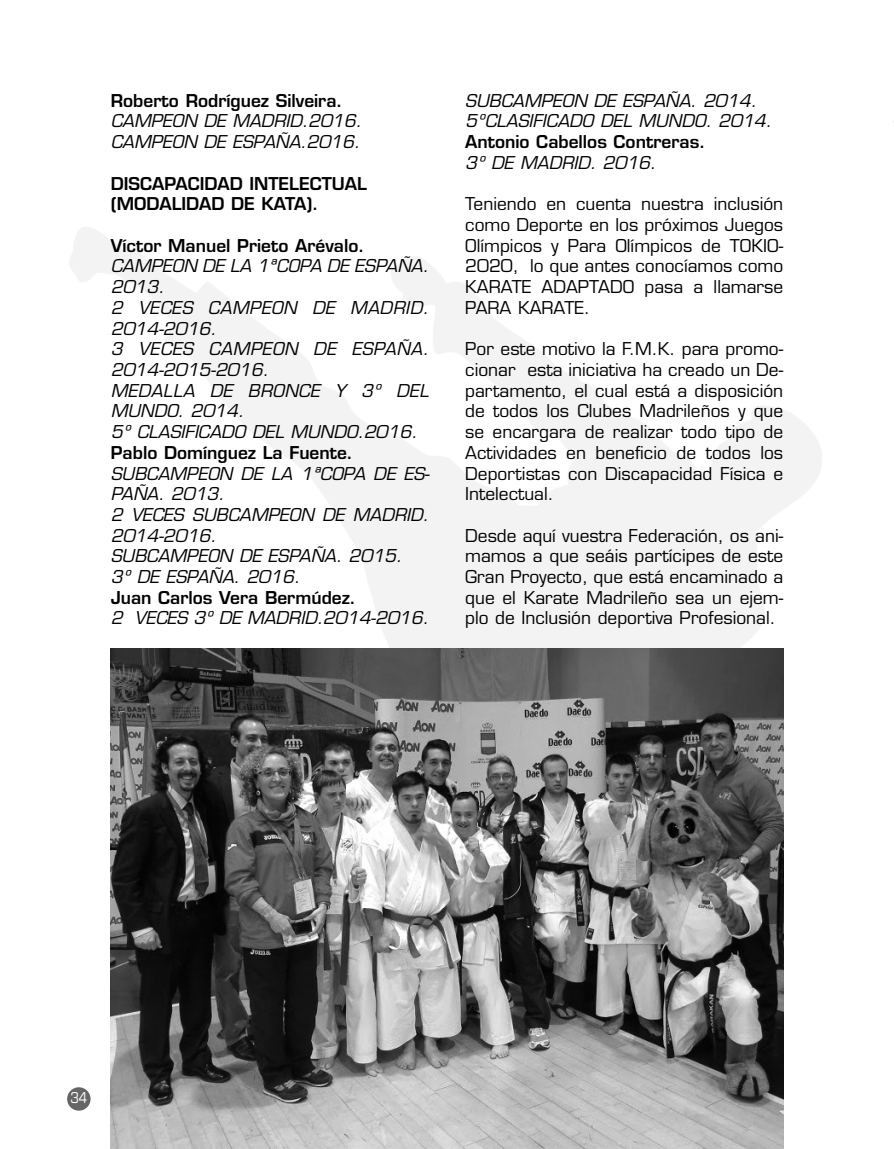
<style>
.page{position:relative;width:894px;height:1149px;background:#fff}
.page>*{position:absolute;margin:0;border:0;box-sizing:border-box;transform-origin:0 0}
.t1{font:17.25px/20.7px "Eurostile";color:#000;text-align:justify}
.t2{font:italic 17.25px/20.7px "Eurostile";color:#000}
.t3{font:600 17.25px/20.7px "Eurostile";color:#000}
.t4{font:condensed 15px "Eurostile";color:#fff}
</style>
<div class="page">
<img style="left:70px;top:227px;width:752px;height:863px">
<div style="left:67px;top:1087px;width:23px;height:23px;background:#656565;border-radius:50%"></div>
<img style="left:111px;top:649px;width:671px;height:499px">
<p class="t3" style="left:111px;top:92px;width:233px">Roberto Rodríguez Silveira.</p>
<p class="t2" style="left:111px;top:112px;width:252px">CAMPEON DE MADRID.2016.<br>CAMPEON DE ESPAÑA.2016.</p>
<p class="t3" style="left:111px;top:175px;width:257px">DISCAPACIDAD INTELECTUAL (MODALIDAD DE KATA).</p>
<p class="t3" style="left:111px;top:237px;width:255px">Víctor Manuel Prieto Arévalo.</p>
<p class="t2" style="left:111px;top:257px;width:319px">CAMPEON DE LA 1ªCOPA DE ESPAÑA.<br>2013.<br>2 VECES CAMPEON DE MADRID.<br>2014-2016.<br>3 VECES CAMPEON DE ESPAÑA.<br>2014-2015-2016.<br>MEDALLA DE BRONCE Y 3º DEL<br>MUNDO. 2014.<br>5º CLASIFICADO DEL MUNDO.2016.</p>
<p class="t3" style="left:111px;top:444px;width:244px">Pablo Domínguez La Fuente.</p>
<p class="t2" style="left:111px;top:464px;width:320px">SUBCAMPEON DE LA 1ªCOPA DE ES-<br>PAÑA. 2013.<br>2 VECES SUBCAMPEON DE MADRID.<br>2014-2016.<br>SUBCAMPEON DE ESPAÑA. 2015.<br>3º DE ESPAÑA. 2016.</p>
<p class="t3" style="left:111px;top:589px;width:247px">Juan Carlos Vera Bermúdez.</p>
<p class="t2" style="left:111px;top:609px;width:319px">2 VECES 3º DE MADRID.2014-2016.</p>
<p class="t2" style="left:465px;top:92px;width:308px">SUBCAMPEON DE ESPAÑA. 2014.<br>5ºCLASIFICADO DEL MUNDO. 2014.</p>
<p class="t3" style="left:465px;top:133px;width:241px">Antonio Cabellos Contreras.</p>
<p class="t2" style="left:465px;top:154px;width:192px">3º DE MADRID. 2016.</p>
<p class="t1" style="left:465px;top:195px;width:319px">Teniendo en cuenta nuestra inclusión como Deporte en los próximos Juegos Olímpicos y Para Olímpicos de TOKIO-2020, lo que antes conocíamos como KARATE ADAPTADO pasa a llamarse PARA KARATE.</p>
<p class="t1" style="left:465px;top:340px;width:319px">Por este motivo la F.M.K. para promo&shy;cionar esta iniciativa ha creado un De&shy;partamento, el cual está a disposición de todos los Clubes Madrileños y que se encargara de realizar todo tipo de Actividades en beneficio de todos los Deportistas con Discapacidad Física e Intelectual.</p>
<p class="t1" style="left:465px;top:526px;width:319px">Desde aquí vuestra Federación, os ani&shy;mamos a que seáis partícipes de este Gran Proyecto, que está encaminado a que el Karate Madrileño sea un ejem&shy;plo de Inclusión deportiva Profesional.</p>
<p class="t4" style="left:71px;top:1092px;width:18px">34</p>
</div>
